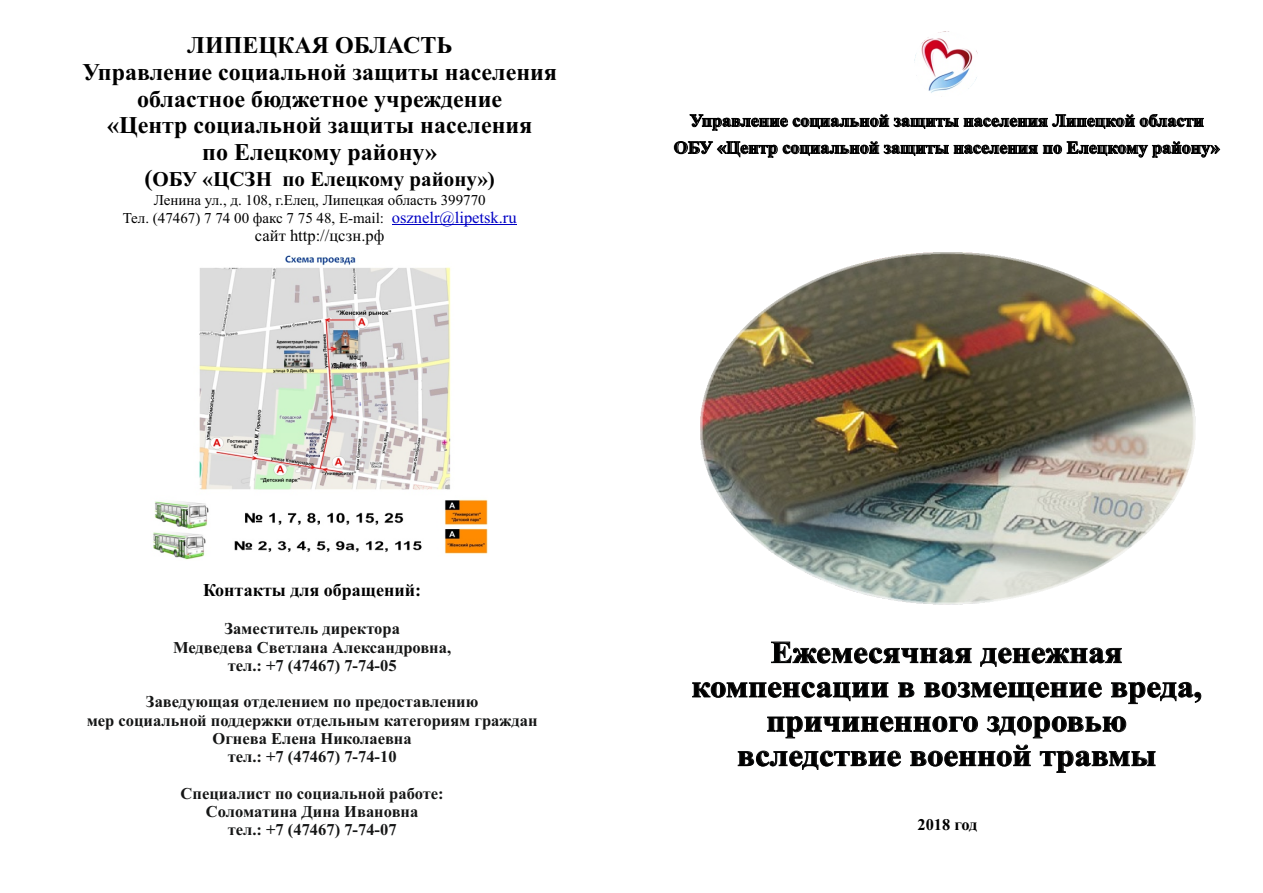
<style>
.page{position:relative;width:1263px;height:893px;background:#fff}
.page>*{position:absolute;margin:0;border:0;box-sizing:border-box;transform-origin:0 0}
.t1{font:700 31.05px/34.3px "Times New Roman";color:#000;text-align:center;scale:1.06 1}
.t2{font:700 24px/26.7px "Times New Roman";color:#000;text-align:center}
.t3{font:700 21px "Times New Roman";color:#000}
.t4{font:700 18px "Times New Roman";color:#000}
.t5{font:700 17.4px/27px "Times New Roman";color:#000;text-align:center;scale:1.04 1}
.t6{font:700 16.5px/18.3px "Times New Roman";color:#151616;text-align:center}
.t7{font:16.5px "Times New Roman";color:#000}
.t8{font:700 16.5px "Times New Roman";color:#000}
.t9{font:15px/18px "Times New Roman";color:#000;text-align:center}
.t10{font:700 6.75px "Arial";color:#000;scale:.69 1}
.s1{font-size:24px}
.s2{font-size:16.5px;color:#0000c4}
</style>
<div class="page">
<img style="left:153px;top:255px;width:335px;height:305px">
<svg style="left:334px;top:354px;width:13px;height:7px"></svg>
<hr style="left:392px;top:224px;width:48px;height:1px;background:#0000c4">
<svg style="left:440px;top:224px;width:15px;height:1px"></svg>
<hr style="left:455px;top:224px;width:44px;height:1px;background:#0000c4">
<svg style="left:499px;top:224px;width:18px;height:1px"></svg>
<img style="left:914px;top:32px;width:64px;height:61px">
<img style="left:700px;top:253px;width:495px;height:351px">
<h2 class="t2" style="left:82px;top:34px;width:476px">ЛИПЕЦКАЯ ОБЛАСТЬ<br>Управление социальной защиты населения областное бюджетное учреждение<br>«Центр социальной защиты населения<br>по Елецкому району»</h2>
<p class="t3" style="left:144px;top:172px;width:352px"><span class="s1">(</span>ОБУ «ЦСЗН по Елецкому району»)</p>
<p class="t9" style="left:123px;top:192px;width:395px">Ленина ул., д. 108, г.Елец, Липецкая область 399770<br>Тел. (47467) 7 74 00 факс 7 75 48, E-mail: <span class="s2">osznelr@lipetsk.ru</span></p>
<p class="t7" style="left:255px;top:230px;width:131px">сайт http://цсзн.рф</p>
<p class="t10" style="left:333px;top:363px;width:26px">Здание</p>
<p class="t4" style="left:203px;top:584px;width:220px">Контакты для обращений:</p>
<p class="t6" style="left:173px;top:621px;width:280px">Заместитель директора<br>Медведева Светлана Александровна, тел.: +7 (47467) 7-74-05</p>
<p class="t6" style="left:87px;top:694px;width:452px">Заведующая отделением по предоставлению<br>мер социальной поддержки отдельным категориям граждан Огнева Елена Николаевна<br>тел.: +7 (47467) 7-74-10</p>
<p class="t6" style="left:181px;top:786px;width:265px">Специалист по социальной работе:<br>Соломатина Дина Ивановна<br>тел.: +7 (47467) 7-74-07</p>
<p class="t5" style="left:674px;top:109px;width:526px">Управление социальной защиты населения Липецкой области<br>ОБУ «Центр социальной защиты населения по Елецкому району»</p>
<h1 class="t1" style="left:691px;top:638px;width:483px">Ежемесячная денежная компенсации в возмещение вреда, причиненного здоровью вследствие военной травмы</h1>
<p class="t8" style="left:917px;top:819px;width:62px">2018 год</p>
</div>
